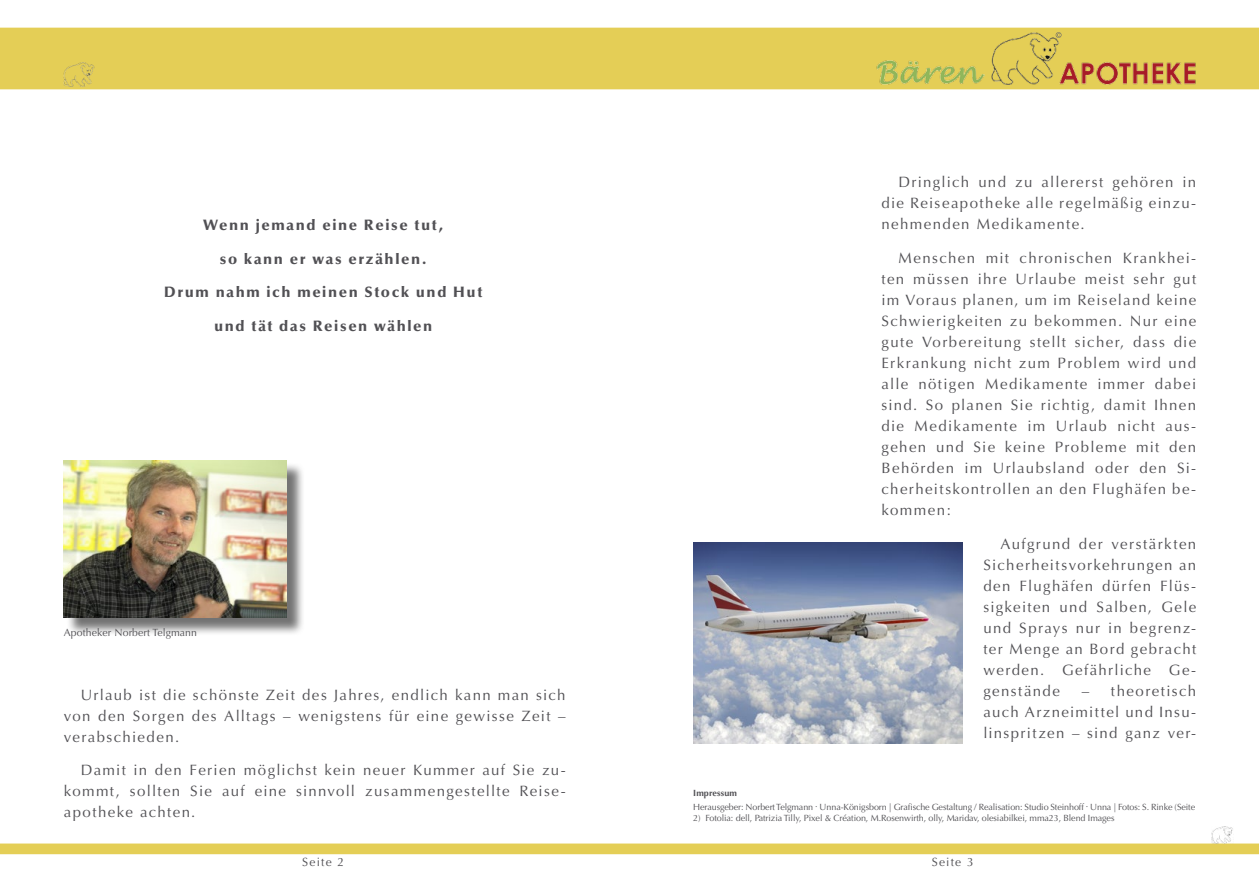
<style>
.page{position:relative;width:1259px;height:893px;background:#fff}
.page>*{position:absolute;margin:0;border:0;box-sizing:border-box;transform-origin:0 0}
.Fließtext{font:15px/21px "Optima";letter-spacing:.09em;color:#515054;text-align:justify}
.Fließt__fett_-_Texta{font:900 15px "Optima";letter-spacing:.105em;color:#515054}
.Fließtext-2{font:12px "Optima";letter-spacing:.1em;color:#515054}
.Impressum{font:10.5px "Optima";letter-spacing:.01em;color:#515054}
.Impressum-2{font:9px "Optima";letter-spacing:-.01em;color:#515054}
.Impressum-3{font:700 9px "Optima";letter-spacing:.01em;color:#515054}
</style>
<div class="page">
<div style="left:0;top:28px;width:1259px;height:61px;background:#e4ce56"></div>
<svg style="left:0;top:843px;width:1259px;height:11px;background:#e5d05e"></svg>
<img style="left:693px;top:542px;width:269px;height:202px">
<img style="left:990px;top:32px;width:71px;height:53px">
<img style="left:877px;top:60px;width:107px;height:25px">
<img style="left:1059px;top:62px;width:137px;height:23px">
<img style="left:64px;top:63px;width:32px;height:23px">
<svg style="left:1055px;top:32px;width:6px;height:6px"></svg>
<div style="left:66px;top:463px;width:239px;height:173px;background:#000;opacity:.55"></div>
<img style="left:64px;top:460px;width:222px;height:157px">
<img style="left:1211px;top:827px;width:22px;height:16px">
<p class="Fließt__fett_-_Texta" style="left:203px;top:216px;width:242px">Wenn jemand eine Reise tut,</p>
<p class="Fließt__fett_-_Texta" style="left:220px;top:250px;width:208px">so kann er was erzählen.</p>
<p class="Fließt__fett_-_Texta" style="left:164px;top:284px;width:320px">Drum nahm ich meinen Stock und Hut</p>
<p class="Fließt__fett_-_Texta" style="left:214px;top:317px;width:220px">und tät das Reisen wählen</p>
<p class="Impressum" style="left:64px;top:626px;width:135px">Apotheker Norbert Telgmann</p>
<p class="Fließtext" style="left:64px;top:684px;width:503px;text-indent:17px">Urlaub ist die schönste Zeit des Jahres, endlich kann man sich von den Sorgen des Alltags – wenigstens für eine gewisse Zeit – verabschieden.</p>
<p class="Fließtext" style="left:64px;top:760px;width:503px;text-indent:17px">Damit in den Ferien möglichst kein neuer Kummer auf Sie zu&shy;kommt, sollten Sie auf eine sinnvoll zusammengestellte Reise&shy;apotheke achten.</p>
<p class="Impressum-3" style="left:693px;top:788px;width:45px">Impressum</p>
<p class="Fließtext" style="left:881px;top:172px;width:316px;text-indent:17px">Dringlich und zu allererst gehören in die Reiseapotheke alle regelmäßig einzu&shy;nehmenden Medikamente.</p>
<p class="Fließtext" style="left:881px;top:248px;width:316px;text-indent:17px">Menschen mit chronischen Krankhei&shy;ten müssen ihre Urlaube meist sehr gut im Voraus planen, um im Reiseland keine Schwierigkeiten zu bekommen. Nur eine gute Vorbereitung stellt sicher, dass die Erkrankung nicht zum Problem wird und alle nötigen Medikamente immer dabei sind. So planen Sie richtig, damit Ihnen die Medikamente im Urlaub nicht aus&shy;gehen und Sie keine Probleme mit den Behörden im Urlaubsland oder den Si&shy;cherheitskontrollen an den Flughäfen be&shy;kommen:</p>
<p class="Fließtext" style="left:983px;top:534px;width:214px;text-indent:17px">Aufgrund der verstärkten Sicherheitsvorkehrungen an den Flughäfen dürfen Flüs&shy;sigkeiten und Salben, Gele und Sprays nur in begrenz&shy;ter Menge an Bord gebracht werden. Gefährliche Ge&shy;genstände</p>
<p class="Fließtext" style="left:983px;top:681px;width:214px;text-indent:98px">– theoretisch auch Arzneimittel und Insu&shy;linspritzen – sind ganz ver-</p>
<p class="Impressum-2" style="left:693px;top:802px;width:503px">Herausgeber: Norbert Telgmann . Unna-Königsborn | Grafische Gestaltung / Realisation: Studio Steinhoff . Unna | Fotos: S. Rinke (Seite</p>
<p class="Impressum-2" style="left:693px;top:812px;width:423px">2) Fotolia: dell, Patrizia Tilly, Pixel &amp; Création, M.Rosenwirth, olly, Maridav, olesiabilkei, mma23, Blend Images</p>
<p class="Fließtext-2" style="left:302px;top:855px;width:43px">Seite 2</p>
<p class="Fließtext-2" style="left:931px;top:855px;width:43px">Seite 3</p>
</div>
